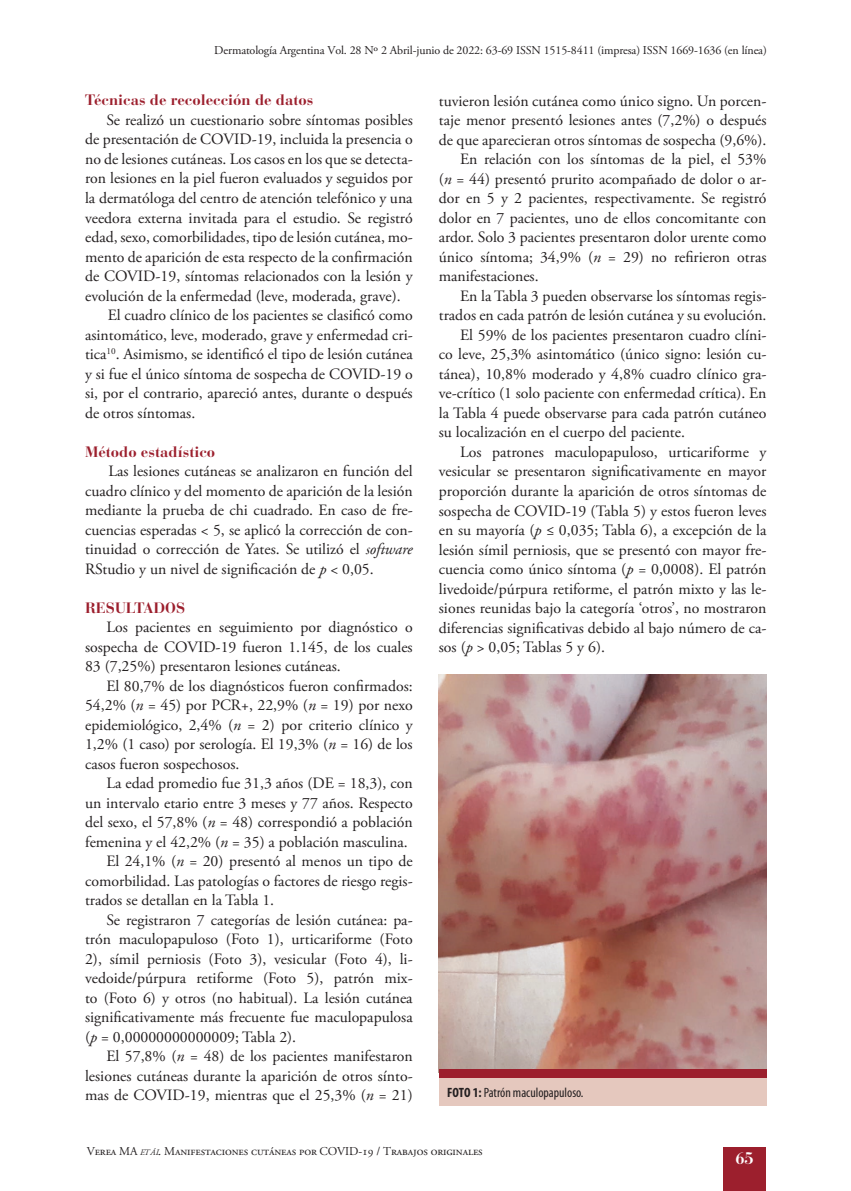
<style>
.page{position:relative;width:851px;height:1191px;background:#fff}
.page>*{position:absolute;margin:0;border:0;box-sizing:border-box;transform-origin:0 0}
.t1{font:700 16.5px "Bauer Bodoni Std";color:#fff}
.Normal1{font:15.75px/19.5px "Adobe Garamond Pro";color:#231f20;text-align:justify}
.Titulo_1{font:700 15px "Bauer Bodoni Std";color:#9c1f2d}
.Cuadro_y_epifrafes{font:condensed 13.5px "Myriad Pro";color:#231f20}
.t2{font:12px "Adobe Garamond Pro";letter-spacing:-.01em;color:#231f20}
.s1{font-style:italic}
.s2{font-weight:700}
.s3{font-style:italic;font-size:8.4px}
</style>
<div class="page">
<div style="left:723px;top:1146px;width:42px;height:45px;background:#9c1f2d"></div>
<img style="left:438px;top:674px;width:328px;height:395px">
<div style="left:438px;top:1069px;width:328px;height:9px;background:#9c1f2d"></div>
<div style="left:438px;top:1078px;width:328px;height:27px;background:#e5c8be"></div>
<p class="t2" style="left:214px;top:43px;width:554px">Dermatología Argentina Vol. 28 Nº 2 Abril-junio de 2022: 63-69 ISSN 1515-8411 (impresa) ISSN 1669-1636 (en línea)</p>
<p class="Titulo_1" style="left:85px;top:91px;width:230px">Técnicas de recolección de datos</p>
<p class="Normal1" style="left:106px;top:111px;width:308px">Se realizó un cuestionario sobre síntomas posibles</p>
<p class="Normal1" style="left:85px;top:130px;width:329px">de presentación de COVID-19, incluida la presencia o</p>
<p class="Normal1" style="left:85px;top:150px;width:329px">no de lesiones cutáneas. Los casos en los que se detecta-</p>
<p class="Normal1" style="left:85px;top:169px;width:329px">ron lesiones en la piel fueron evaluados y seguidos por</p>
<p class="Normal1" style="left:85px;top:189px;width:329px">la dermatóloga del centro de atención telefónico y una</p>
<p class="Normal1" style="left:85px;top:208px;width:329px">veedora externa invitada para el estudio. Se registró</p>
<p class="Normal1" style="left:85px;top:228px;width:329px">edad, sexo, comorbilidades, tipo de lesión cutánea, mo-</p>
<p class="Normal1" style="left:85px;top:247px;width:329px">mento de aparición de esta respecto de la confirmación</p>
<p class="Normal1" style="left:85px;top:267px;width:329px">de COVID-19, síntomas relacionados con la lesión y</p>
<p class="Normal1" style="left:85px;top:286px;width:317px">evolución de la enfermedad (leve, moderada, grave).</p>
<p class="Normal1" style="left:108px;top:306px;width:306px">El cuadro clínico de los pacientes se clasificó como</p>
<p class="Normal1" style="left:85px;top:325px;width:329px">asintomático, leve, moderado, grave y enfermedad cri-</p>
<p class="Normal1" style="left:85px;top:345px;width:329px">tica<sup>10</sup>. Asimismo, se identificó el tipo de lesión cutánea</p>
<p class="Normal1" style="left:85px;top:364px;width:329px">y si fue el único síntoma de sospecha de COVID-19 o</p>
<p class="Normal1" style="left:85px;top:384px;width:329px">si, por el contrario, apareció antes, durante o después</p>
<p class="Normal1" style="left:85px;top:403px;width:112px">de otros síntomas.</p>
<p class="Titulo_1" style="left:85px;top:442px;width:132px">Método estadístico</p>
<p class="Normal1" style="left:85px;top:462px;width:329px;text-indent:23px">Las lesiones cutáneas se analizaron en función del cuadro clínico y del momento de aparición de la lesión mediante la prueba de chi cuadrado. En caso de fre&shy;cuencias esperadas &lt; 5, se aplicó la corrección de con&shy;tinuidad o corrección de Yates. Se utilizó el <span class="s1">software </span>RStudio y un nivel de significación de <span class="s1">p</span> &lt; 0,05.</p>
<p class="Titulo_1" style="left:85px;top:598px;width:102px">RESULTADOS</p>
<p class="Normal1" style="left:85px;top:618px;width:329px;text-indent:21px">Los pacientes en seguimiento por diagnóstico o sospecha de COVID-19 fueron 1.145, de los cuales 83 (7,25%) presentaron lesiones cutáneas.</p>
<p class="Normal1" style="left:85px;top:676px;width:329px;text-indent:21px">El 80,7% de los diagnósticos fueron confirmados:<br>54,2% (<span class="s1">n</span> = 45) por PCR+, 22,9% (<span class="s1">n</span> = 19) por nexo epidemiológico, 2,4% (<span class="s1">n</span> = 2) por criterio clínico y 1,2% (1 caso) por serología. El 19,3% (<span class="s1">n</span> = 16) de los casos fueron sospechosos.</p>
<p class="Normal1" style="left:85px;top:774px;width:329px;text-indent:21px">La edad promedio fue 31,3 años (DE = 18,3), con un intervalo etario entre 3 meses y 77 años. Respecto del sexo, el 57,8% (<span class="s1">n</span> = 48) correspondió a población femenina y el 42,2% (<span class="s1">n</span> = 35) a población masculina.</p>
<p class="Normal1" style="left:85px;top:852px;width:329px;text-indent:21px">El 24,1% (<span class="s1">n</span> = 20) presentó al menos un tipo de comorbilidad. Las patologías o factores de riesgo regis&shy;trados se detallan en la Tabla 1.</p>
<p class="Normal1" style="left:85px;top:910px;width:329px;text-indent:21px">Se registraron 7 categorías de lesión cutánea: pa&shy;trón maculopapuloso (Foto 1), urticariforme (Foto 2), símil perniosis (Foto 3), vesicular (Foto 4), li&shy;vedoide/púrpura retiforme (Foto 5), patrón mix&shy;to (Foto 6) y otros (no habitual). La lesión cutánea significativamente más frecuente fue maculopapulosa (<span class="s1">p</span> = 0,00000000000009; Tabla 2).</p>
<p class="Normal1" style="left:85px;top:1047px;width:329px;text-indent:21px">El 57,8% (<span class="s1">n</span> = 48) de los pacientes manifestaron lesiones cutáneas durante la aparición de otros sínto&shy;mas de COVID-19, mientras que el 25,3% (<span class="s1">n</span> = 21)</p>
<p class="Normal1" style="left:439px;top:92px;width:329px">tuvieron lesión cutánea como único signo. Un porcen&shy;taje menor presentó lesiones antes (7,2%) o después de que aparecieran otros síntomas de sospecha (9,6%).</p>
<p class="Normal1" style="left:439px;top:150px;width:329px;text-indent:21px">En relación con los síntomas de la piel, el 53% (<span class="s1">n</span> = 44) presentó prurito acompañado de dolor o ar&shy;dor en 5 y 2 pacientes, respectivamente. Se registró dolor en 7 pacientes, uno de ellos concomitante con ardor. Solo 3 pacientes presentaron dolor urente como único síntoma; 34,9% (<span class="s1">n</span> = 29) no refirieron otras manifestaciones.</p>
<p class="Normal1" style="left:439px;top:287px;width:329px;text-align:right">En la Tabla 3 pueden observarse los síntomas regis&shy;trados en cada patrón de lesión cutánea y su evolución.</p>
<p class="Normal1" style="left:439px;top:326px;width:329px;text-indent:21px">El 59% de los pacientes presentaron cuadro clíni&shy;co leve, 25,3% asintomático (único signo: lesión cu&shy;tánea), 10,8% moderado y 4,8% cuadro clínico gra&shy;ve-crítico (1 solo paciente con enfermedad crítica). En la Tabla 4 puede observarse para cada patrón cutáneo su localización en el cuerpo del paciente.</p>
<p class="Normal1" style="left:439px;top:443px;width:329px;text-indent:21px">Los patrones maculopapuloso, urticariforme y vesicular se presentaron significativamente en mayor proporción durante la aparición de otros síntomas de sospecha de COVID-19 (Tabla 5) y estos fueron leves en su mayoría (<span class="s1">p</span> ≤ 0,035; Tabla 6), a excepción de la lesión símil perniosis, que se presentó con mayor fre&shy;cuencia como único síntoma (<span class="s1">p</span> = 0,0008). El patrón livedoide/púrpura retiforme, el patrón mixto y las le&shy;siones reunidas bajo la categoría ‘otros’, no mostraron diferencias significativas debido al bajo número de ca&shy;sos (<span class="s1">p</span> &gt; 0,05; Tablas 5 y 6).</p>
<p class="Cuadro_y_epifrafes" style="left:447px;top:1084px;width:138px"><span class="s2">FOTO 1:</span> Patrón maculopapuloso.</p>
<p class="t2" style="left:87px;top:1144px;width:397px">Verea MA <span class="s3">etál</span><span class="s1">.</span> Manifestaciones cutáneas por COVID-19 / Trabajos originales</p>
<p class="t1" style="left:735px;top:1148px;width:20px">65</p>
</div>
